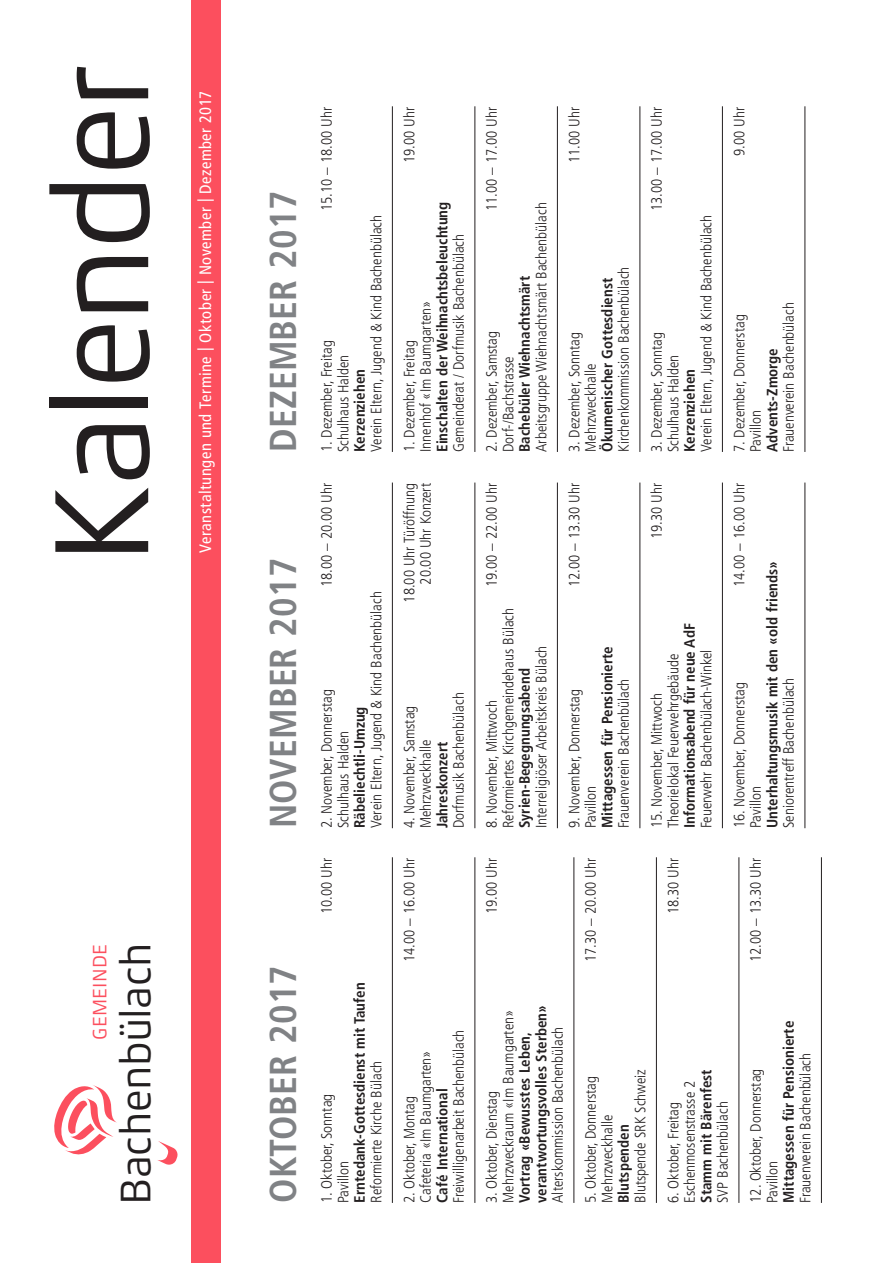
<style>
.page{position:relative;width:893px;height:1263px;background:#fff}
.page>*{position:absolute;margin:0;border:0;box-sizing:border-box;transform-origin:0 0}
.t1{font:136.5px "Xenois Sans Pro";letter-spacing:-.03em;color:#231f20}
.t2{font:43.5px "Xenois Sans Pro";letter-spacing:-.015em;color:#231f20}
.t3{font:700 condensed 37.5px "Frutiger";letter-spacing:.005em;color:#808285}
.t4{font:19.65px "Xenois Sans Pro";letter-spacing:.005em;color:#fc4f5e}
.t5{font:condensed 16.5px "Frutiger";letter-spacing:.03em;color:#fff}
.t6{font:300 condensed 15px "Frutiger";color:#231f20}
.t7{font:700 condensed 15px/16.5px "Frutiger";color:#231f20}
</style>
<div class="page">
<div style="left:191px;top:0;width:29px;height:1263px;background:#fc4f5e"></div>
<svg style="left:54px;top:1085px;width:63px;height:70px"></svg>
<svg style="left:157px;top:1141px;width:21px;height:24px"></svg>
<hr style="left:392px;top:106px;width:1px;height:346px;background:#231f20">
<hr style="left:474px;top:106px;width:1px;height:346px;background:#231f20">
<hr style="left:557px;top:106px;width:1px;height:346px;background:#231f20">
<hr style="left:639px;top:106px;width:1px;height:346px;background:#231f20">
<hr style="left:722px;top:106px;width:1px;height:346px;background:#231f20">
<hr style="left:804px;top:106px;width:1px;height:346px;background:#231f20">
<hr style="left:392px;top:482px;width:1px;height:346px;background:#231f20">
<hr style="left:474px;top:482px;width:1px;height:346px;background:#231f20">
<hr style="left:557px;top:482px;width:1px;height:346px;background:#231f20">
<hr style="left:639px;top:482px;width:1px;height:346px;background:#231f20">
<hr style="left:722px;top:482px;width:1px;height:346px;background:#231f20">
<hr style="left:804px;top:482px;width:1px;height:346px;background:#231f20">
<hr style="left:392px;top:857px;width:1px;height:346px;background:#231f20">
<hr style="left:474px;top:857px;width:1px;height:346px;background:#231f20">
<hr style="left:573px;top:857px;width:1px;height:346px;background:#231f20">
<hr style="left:656px;top:857px;width:1px;height:346px;background:#231f20">
<hr style="left:738px;top:857px;width:1px;height:346px;background:#231f20">
<hr style="left:821px;top:857px;width:1px;height:346px;background:#231f20">
<h1 class="t1" style="left:25px;top:565px;width:506px;rotate:-90deg">Kalender</h1>
<p class="t5" style="left:196px;top:553px;width:463px;rotate:-90deg">Veranstaltungen und Termine | Oktober | November | Dezember 2017</p>
<h3 class="t4" style="left:89px;top:1039px;width:97px;rotate:-90deg">GEMEINDE</h3>
<h2 class="t2" style="left:111px;top:1205px;width:264px;rotate:-90deg">Bachenbülach</h2>
<h3 class="t3" style="left:261px;top:452px;width:263px;rotate:-90deg">DEZEMBER 2017</h3>
<h3 class="t3" style="left:261px;top:828px;width:272px;rotate:-90deg">NOVEMBER 2017</h3>
<h3 class="t3" style="left:261px;top:1203px;width:239px;rotate:-90deg">OKTOBER 2017</h3>
<p class="t6" style="left:318px;top:211px;width:106px;rotate:-90deg">15.10 – 18.00 Uhr</p>
<p class="t6" style="left:368px;top:452px;width:238px;rotate:-90deg">Verein Eltern, Jugend &amp; Kind Bachenbülach</p>
<p class="t6" style="left:318px;top:452px;width:113px;rotate:-90deg">1. Dezember, Freitag</p>
<p class="t6" style="left:335px;top:452px;width:99px;rotate:-90deg">Schulhaus Halden</p>
<p class="t7" style="left:351px;top:452px;width:84px;rotate:-90deg">Kerzenziehen</p>
<p class="t6" style="left:318px;top:587px;width:106px;rotate:-90deg">18.00 – 20.00 Uhr</p>
<p class="t6" style="left:368px;top:828px;width:238px;rotate:-90deg">Verein Eltern, Jugend &amp; Kind Bachenbülach</p>
<p class="t6" style="left:318px;top:828px;width:140px;rotate:-90deg">2. November, Donnerstag</p>
<p class="t7" style="left:351px;top:828px;width:123px;rotate:-90deg">Räbeliechtli-Umzug</p>
<p class="t6" style="left:335px;top:828px;width:99px;rotate:-90deg">Schulhaus Halden</p>
<p class="t6" style="left:318px;top:914px;width:58px;rotate:-90deg">10.00 Uhr</p>
<p class="t7" style="left:351px;top:1203px;width:222px;rotate:-90deg">Erntedank-Gottesdienst mit Taufen</p>
<p class="t6" style="left:368px;top:1203px;width:143px;rotate:-90deg">Reformierte Kirche Bülach</p>
<p class="t6" style="left:318px;top:1203px;width:111px;rotate:-90deg">1. Oktober, Sonntag</p>
<p class="t6" style="left:335px;top:1203px;width:44px;rotate:-90deg">Pavillon</p>
<p class="t6" style="left:401px;top:163px;width:58px;rotate:-90deg">19.00 Uhr</p>
<p class="t7" style="left:434px;top:452px;width:252px;rotate:-90deg">Einschalten der Weihnachtsbeleuchtung</p>
<p class="t6" style="left:450px;top:452px;width:219px;rotate:-90deg">Gemeinderat / Dorfmusik Bachenbülach</p>
<p class="t6" style="left:417px;top:452px;width:153px;rotate:-90deg">Innenhof «Im Baumgarten»</p>
<p class="t6" style="left:401px;top:452px;width:113px;rotate:-90deg">1. Dezember, Freitag</p>
<p class="t6" style="left:417px;top:585px;width:103px;rotate:-90deg">20.00 Uhr Konzert</p>
<p class="t6" style="left:401px;top:603px;width:121px;rotate:-90deg">18.00 Uhr Türöffnung</p>
<p class="t6" style="left:483px;top:211px;width:106px;rotate:-90deg">11.00 – 17.00 Uhr</p>
<p class="t6" style="left:533px;top:452px;width:251px;rotate:-90deg">Arbeitsgruppe Wiehnachtsmärt Bachenbülach</p>
<p class="t7" style="left:516px;top:452px;width:177px;rotate:-90deg">Bachebüler Wiehnachtsmärt</p>
<p class="t6" style="left:483px;top:452px;width:122px;rotate:-90deg">2. Dezember, Samstag</p>
<p class="t6" style="left:500px;top:452px;width:97px;rotate:-90deg">Dorf-/Bachstrasse</p>
<p class="t6" style="left:483px;top:587px;width:106px;rotate:-90deg">19.00 – 22.00 Uhr</p>
<p class="t6" style="left:500px;top:828px;width:222px;rotate:-90deg">Reformiertes Kirchgemeindehaus Bülach</p>
<p class="t6" style="left:533px;top:828px;width:184px;rotate:-90deg">Interreligiöser Arbeitskreis Bülach</p>
<p class="t7" style="left:516px;top:828px;width:161px;rotate:-90deg">Syrien-Begegnungsabend</p>
<p class="t6" style="left:450px;top:828px;width:137px;rotate:-90deg">Dorfmusik Bachenbülach</p>
<p class="t6" style="left:483px;top:828px;width:129px;rotate:-90deg">8. November, Mittwoch</p>
<p class="t6" style="left:401px;top:828px;width:124px;rotate:-90deg">4. November, Samstag</p>
<p class="t6" style="left:417px;top:828px;width:90px;rotate:-90deg">Mehrzweckhalle</p>
<p class="t7" style="left:434px;top:828px;width:88px;rotate:-90deg">Jahreskonzert</p>
<p class="t6" style="left:401px;top:962px;width:106px;rotate:-90deg">14.00 – 16.00 Uhr</p>
<p class="t6" style="left:483px;top:914px;width:58px;rotate:-90deg">19.00 Uhr</p>
<p class="t6" style="left:566px;top:163px;width:58px;rotate:-90deg">11.00 Uhr</p>
<p class="t7" style="left:599px;top:452px;width:176px;rotate:-90deg">Ökumenischer Gottesdienst</p>
<p class="t6" style="left:615px;top:452px;width:187px;rotate:-90deg">Kirchenkommission Bachenbülach</p>
<p class="t6" style="left:566px;top:452px;width:121px;rotate:-90deg">3. Dezember, Sonntag</p>
<p class="t6" style="left:582px;top:452px;width:90px;rotate:-90deg">Mehrzweckhalle</p>
<p class="t6" style="left:566px;top:587px;width:106px;rotate:-90deg">12.00 – 13.30 Uhr</p>
<p class="t7" style="left:599px;top:828px;width:184px;rotate:-90deg">Mittagessen für Pensionierte</p>
<p class="t6" style="left:615px;top:828px;width:151px;rotate:-90deg">Frauenverein Bachenbülach</p>
<p class="t6" style="left:566px;top:828px;width:140px;rotate:-90deg">9. November, Donnerstag</p>
<p class="t6" style="left:582px;top:828px;width:44px;rotate:-90deg">Pavillon</p>
<p class="t6" style="left:582px;top:962px;width:106px;rotate:-90deg">17.30 – 20.00 Uhr</p>
<p class="t6" style="left:648px;top:211px;width:106px;rotate:-90deg">13.00 – 17.00 Uhr</p>
<p class="t6" style="left:698px;top:452px;width:238px;rotate:-90deg">Verein Eltern, Jugend &amp; Kind Bachenbülach</p>
<p class="t6" style="left:648px;top:452px;width:121px;rotate:-90deg">3. Dezember, Sonntag</p>
<p class="t6" style="left:665px;top:452px;width:99px;rotate:-90deg">Schulhaus Halden</p>
<p class="t7" style="left:681px;top:452px;width:84px;rotate:-90deg">Kerzenziehen</p>
<p class="t6" style="left:648px;top:539px;width:58px;rotate:-90deg">19.30 Uhr</p>
<p class="t7" style="left:681px;top:828px;width:206px;rotate:-90deg">Informationsabend für neue AdF</p>
<p class="t6" style="left:698px;top:828px;width:180px;rotate:-90deg">Feuerwehr Bachenbülach-Winkel</p>
<p class="t6" style="left:665px;top:828px;width:176px;rotate:-90deg">Theorielokal Feuerwehrgebäude</p>
<p class="t6" style="left:648px;top:828px;width:136px;rotate:-90deg">15. November, Mittwoch</p>
<p class="t6" style="left:665px;top:914px;width:58px;rotate:-90deg">18.30 Uhr</p>
<p class="t6" style="left:731px;top:156px;width:50px;rotate:-90deg">9.00 Uhr</p>
<p class="t6" style="left:780px;top:452px;width:151px;rotate:-90deg">Frauenverein Bachenbülach</p>
<p class="t6" style="left:731px;top:452px;width:139px;rotate:-90deg">7. Dezember, Donnerstag</p>
<p class="t7" style="left:764px;top:452px;width:105px;rotate:-90deg">Advents-Zmorge</p>
<p class="t6" style="left:747px;top:452px;width:44px;rotate:-90deg">Pavillon</p>
<p class="t6" style="left:731px;top:587px;width:106px;rotate:-90deg">14.00 – 16.00 Uhr</p>
<p class="t7" style="left:764px;top:828px;width:269px;rotate:-90deg">Unterhaltungsmusik mit den «old friends»</p>
<p class="t6" style="left:780px;top:828px;width:152px;rotate:-90deg">Seniorentreff Bachenbülach</p>
<p class="t6" style="left:731px;top:828px;width:148px;rotate:-90deg">16. November, Donnerstag</p>
<p class="t6" style="left:747px;top:828px;width:44px;rotate:-90deg">Pavillon</p>
<p class="t6" style="left:747px;top:962px;width:106px;rotate:-90deg">12.00 – 13.30 Uhr</p>
<p class="t6" style="left:450px;top:1203px;width:175px;rotate:-90deg">Freiwilligenarbeit Bachenbülach</p>
<p class="t6" style="left:417px;top:1203px;width:154px;rotate:-90deg">Cafeteria «Im Baumgarten»</p>
<p class="t7" style="left:434px;top:1203px;width:116px;rotate:-90deg">Café International</p>
<p class="t6" style="left:401px;top:1203px;width:108px;rotate:-90deg">2. Oktober, Montag</p>
<p class="t6" style="left:500px;top:1203px;width:195px;rotate:-90deg">Mehrzweckraum «Im Baumgarten»</p>
<p class="t7" style="left:516px;top:1203px;width:199px;rotate:-90deg">Vortrag «Bewusstes Leben, verantwortungsvolles Sterben»</p>
<p class="t6" style="left:549px;top:1203px;width:178px;rotate:-90deg">Alterskommission Bachenbülach</p>
<p class="t6" style="left:483px;top:1203px;width:113px;rotate:-90deg">3. Oktober, Dienstag</p>
<p class="t6" style="left:632px;top:1203px;width:135px;rotate:-90deg">Blutspende SRK Schweiz</p>
<p class="t6" style="left:582px;top:1203px;width:128px;rotate:-90deg">5. Oktober, Donnerstag</p>
<p class="t6" style="left:599px;top:1203px;width:90px;rotate:-90deg">Mehrzweckhalle</p>
<p class="t7" style="left:615px;top:1203px;width:80px;rotate:-90deg">Blutspenden</p>
<p class="t7" style="left:698px;top:1203px;width:135px;rotate:-90deg">Stamm mit Bärenfest</p>
<p class="t6" style="left:681px;top:1203px;width:124px;rotate:-90deg">Eschenmosenstrasse 2</p>
<p class="t6" style="left:714px;top:1203px;width:103px;rotate:-90deg">SVP Bachenbülach</p>
<p class="t6" style="left:665px;top:1203px;width:102px;rotate:-90deg">6. Oktober, Freitag</p>
<p class="t7" style="left:780px;top:1203px;width:184px;rotate:-90deg">Mittagessen für Pensionierte</p>
<p class="t6" style="left:797px;top:1203px;width:151px;rotate:-90deg">Frauenverein Bachenbülach</p>
<p class="t6" style="left:747px;top:1203px;width:136px;rotate:-90deg">12. Oktober, Donnerstag</p>
<p class="t6" style="left:764px;top:1203px;width:44px;rotate:-90deg">Pavillon</p>
</div>
